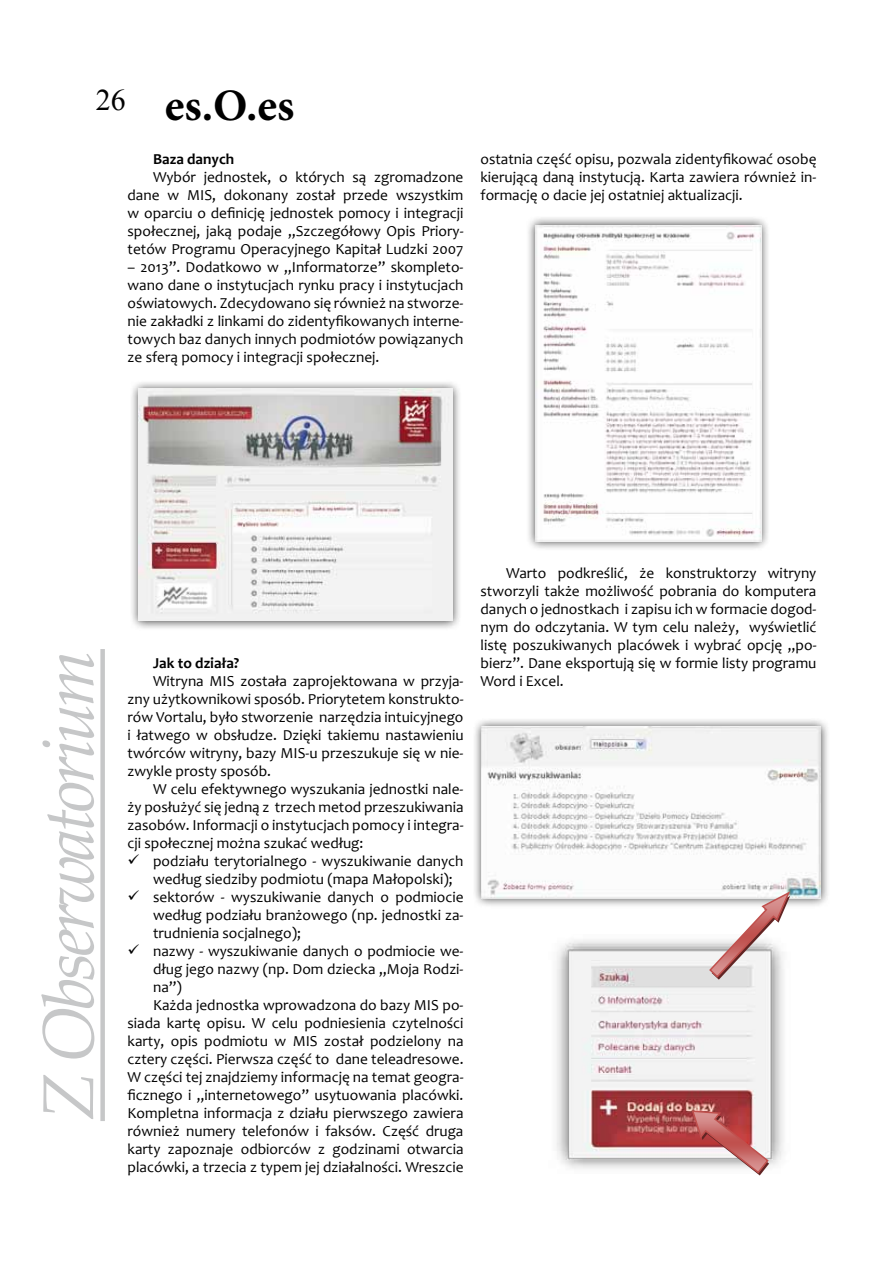
<style>
.page{position:relative;width:893px;height:1263px;background:#fff}
.page>*{position:absolute;margin:0;border:0;box-sizing:border-box;transform-origin:0 0}
.t1{font:italic 72px "Palatino Linotype";letter-spacing:-.05em;color:#c6c7c8}
.t2{font:700 45px "Minion Pro";color:#000}
.t3{font:30px "Times New Roman";color:#000}
.t4{font:15.3px/18px "Candara";color:#000;text-align:justify}
.t5{font:700 15.3px "Candara";color:#000}
</style>
<div class="page">
<div style="left:100px;top:649px;width:5px;height:472px;background:#c6c7c8"></div>
<div style="left:472px;top:717px;width:358px;height:191px;background:#000;opacity:.75"></div>
<img style="left:482px;top:727px;width:339px;height:172px">
<img style="left:556px;top:940px;width:228px;height:229px">
<svg style="left:708px;top:890px;width:83px;height:89px"></svg>
<svg style="left:691px;top:1109px;width:78px;height:66px"></svg>
<div style="left:526px;top:216px;width:245px;height:335px;background:#000;opacity:.75"></div>
<img style="left:536px;top:225px;width:225px;height:316px">
<div style="left:129px;top:379px;width:333px;height:251px;background:#000;opacity:.75"></div>
<img style="left:139px;top:389px;width:313px;height:232px">
<h3 class="t3" style="left:96px;top:80px;width:31px">26</h3>
<h2 class="t2" style="left:165px;top:74px;width:131px">es.O.es</h2>
<p class="t5" style="left:153px;top:150px;width:83px">Baza danych</p>
<p class="t4" style="left:128px;top:168px;width:337px;text-indent:26px">Wybór jednostek, o których są zgromadzone dane w MIS, dokonany został przede wszystkim w oparciu o definicję jednostek pomocy i integracji społecznej, jaką podaje „Szczegółowy Opis Priory&shy;tetów Programu Operacyjnego Kapitał Ludzki 2007</p>
<p class="t4" style="left:128px;top:258px;width:337px">– 2013”. Dodatkowo w „Informatorze” skompleto&shy;wano dane o instytucjach rynku pracy i instytucjach oświatowych. Zdecydowano się również na stworze&shy;nie zakładki z linkami do zidentyfikowanych interne&shy;towych baz danych innych podmiotów powiązanych ze sferą pomocy i integracji społecznej.</p>
<p class="t4" style="left:480px;top:150px;width:338px">ostatnia część opisu, pozwala zidentyfikować osobę kierującą daną instytucją. Karta zawiera również in&shy;formację o dacie jej ostatniej aktualizacji.</p>
<h1 class="t1" style="left:17px;top:1121px;width:473px;rotate:-90deg">Z Obserwatorium</h1>
<p class="t5" style="left:153px;top:654px;width:88px">Jak to działa?</p>
<p class="t4" style="left:128px;top:672px;width:337px;text-indent:26px">Witryna MIS została zaprojektowana w przyja&shy;zny użytkownikowi sposób. Priorytetem konstrukto&shy;rów Vortalu, było stworzenie narzędzia intuicyjnego i łatwego w obsłudze. Dzięki takiemu nastawieniu twórców witryny, bazy MIS-u przeszukuje się w nie&shy;zwykle prosty sposób.</p>
<p class="t4" style="left:128px;top:780px;width:337px;text-indent:26px">W celu efektywnego wyszukania jednostki nale&shy;ży posłużyć się jedną z trzech metod przeszukiwania zasobów. Informacji o instytucjach pomocy i integra&shy;cji społecznej można szukać według:</p>
<p class="t4" style="left:153px;top:852px;width:312px;text-indent:-26px">✓ podziału terytorialnego - wyszukiwanie danych według siedziby podmiotu (mapa Małopolski);</p>
<p class="t4" style="left:153px;top:888px;width:312px;text-indent:-26px">✓ sektorów - wyszukiwanie danych o podmiocie według podziału branżowego (np. jednostki za&shy;trudnienia socjalnego);</p>
<p class="t4" style="left:128px;top:942px;width:337px">✓ nazwy - wyszukiwanie danych o podmiocie we-</p>
<p class="t4" style="left:153px;top:960px;width:312px">dług jego nazwy (np. Dom dziecka „Moja Rodzi-</p>
<p class="t4" style="left:153px;top:978px;width:30px">na”)</p>
<p class="t4" style="left:153px;top:996px;width:312px">Każda jednostka wprowadzona do bazy MIS po-</p>
<p class="t4" style="left:128px;top:1014px;width:337px">siada kartę opisu. W celu podniesienia czytelności</p>
<p class="t4" style="left:128px;top:1032px;width:337px">karty, opis podmiotu w MIS został podzielony na</p>
<p class="t4" style="left:128px;top:1050px;width:337px">cztery części. Pierwsza część to dane teleadresowe.</p>
<p class="t4" style="left:128px;top:1068px;width:337px">W części tej znajdziemy informację na temat geogra-</p>
<p class="t4" style="left:128px;top:1086px;width:337px">ficznego i „internetowego” usytuowania placówki.</p>
<p class="t4" style="left:128px;top:1104px;width:337px">Kompletna informacja z działu pierwszego zawiera</p>
<p class="t4" style="left:128px;top:1122px;width:337px">również numery telefonów i faksów. Część druga</p>
<p class="t4" style="left:128px;top:1140px;width:337px">karty zapoznaje odbiorców z godzinami otwarcia</p>
<p class="t4" style="left:128px;top:1158px;width:337px">placówki, a trzecia z typem jej działalności. Wreszcie</p>
<p class="t4" style="left:480px;top:564px;width:337px;text-indent:26px">Warto podkreślić, że konstruktorzy witryny stworzyli także możliwość pobrania do komputera danych o jednostkach i zapisu ich w formacie dogod&shy;nym do odczytania. W tym celu należy, wyświetlić listę poszukiwanych placówek i wybrać opcję „po&shy;bierz”. Dane eksportują się w formie listy programu Word i Excel.</p>
</div>
